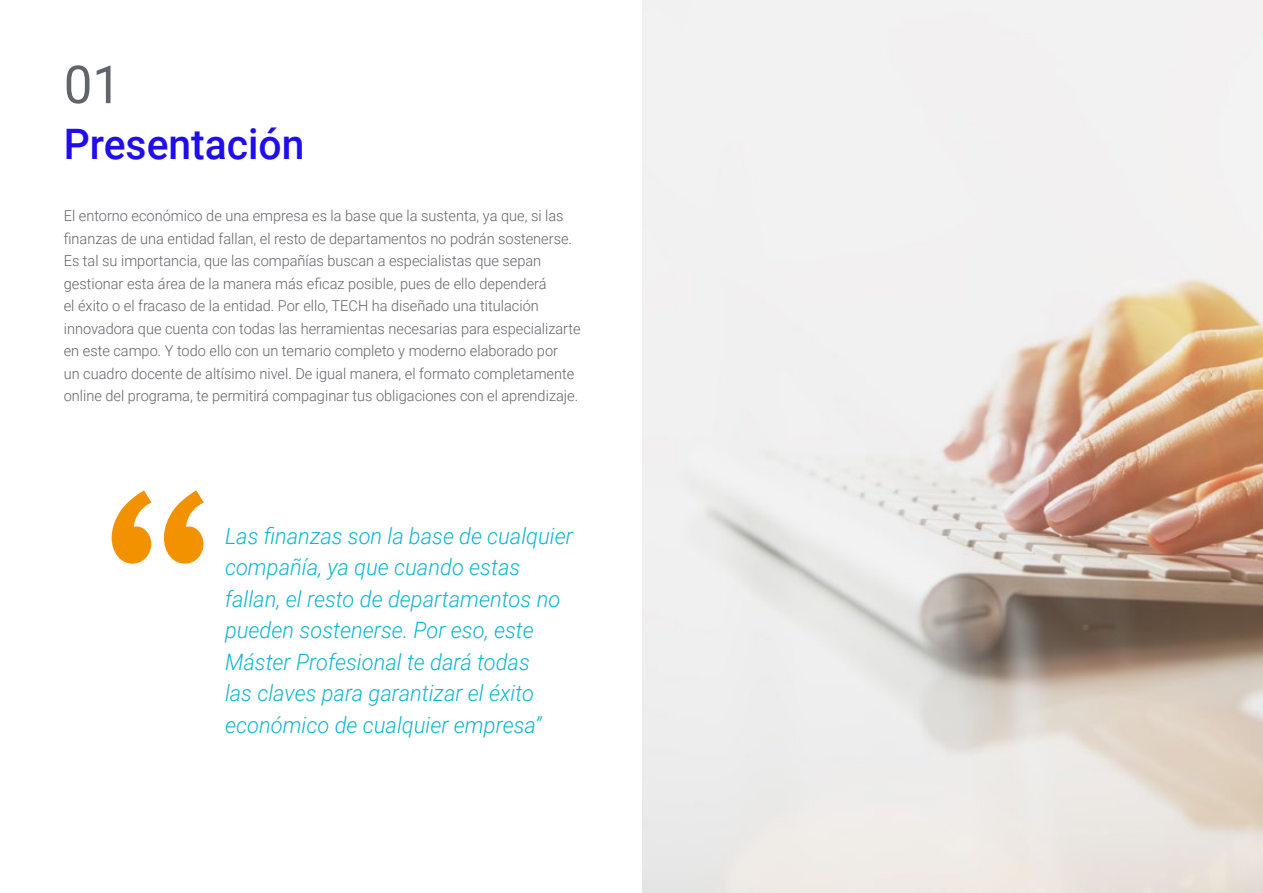
<style>
.page{position:relative;width:1263px;height:893px;background:#fff}
.page>*{position:absolute;margin:0;border:0;box-sizing:border-box;transform-origin:0 0}
.t1{font:52.5px "Roboto";color:#61646a}
.t2{font:500 42px "Roboto";color:#1f0dec}
.t3{font:italic 300 22.5px/31.5px "Roboto";color:#0fb6cf}
.t4{font:300 15px/22.5px "Roboto";color:#61646a}
</style>
<div class="page">
<svg style="left:112px;top:490px;width:92px;height:74px"></svg>
<img style="left:642px;top:0;width:621px;height:893px">
<h1 class="t1" style="left:64px;top:48px;width:59px">01</h1>
<h2 class="t2" style="left:64px;top:115px;width:242px">Presentación</h2>
<p class="t4" style="left:64px;top:204px;width:518px">El entorno económico de una empresa es la base que la sustenta, ya que, si las finanzas de una entidad fallan, el resto de departamentos no podrán sostenerse.<br>Es tal su importancia, que las compañías buscan a especialistas que sepan gestionar esta área de la manera más eficaz posible, pues de ello dependerá<br>el éxito o el fracaso de la entidad. Por ello, TECH ha diseñado una titulación innovadora que cuenta con todas las herramientas necesarias para especializarte en este campo. Y todo ello con un temario completo y moderno elaborado por<br>un cuadro docente de altísimo nivel. De igual manera, el formato completamente online del programa, te permitirá compaginar tus obligaciones con el aprendizaje.</p>
<p class="t3" style="left:225px;top:519px;width:349px">Las finanzas son la base de cualquier compañía, ya que cuando estas fallan, el resto de departamentos no pueden sostenerse. Por eso, este Máster Profesional te dará todas<br>las claves para garantizar el éxito económico de cualquier empresa”</p>
</div>
